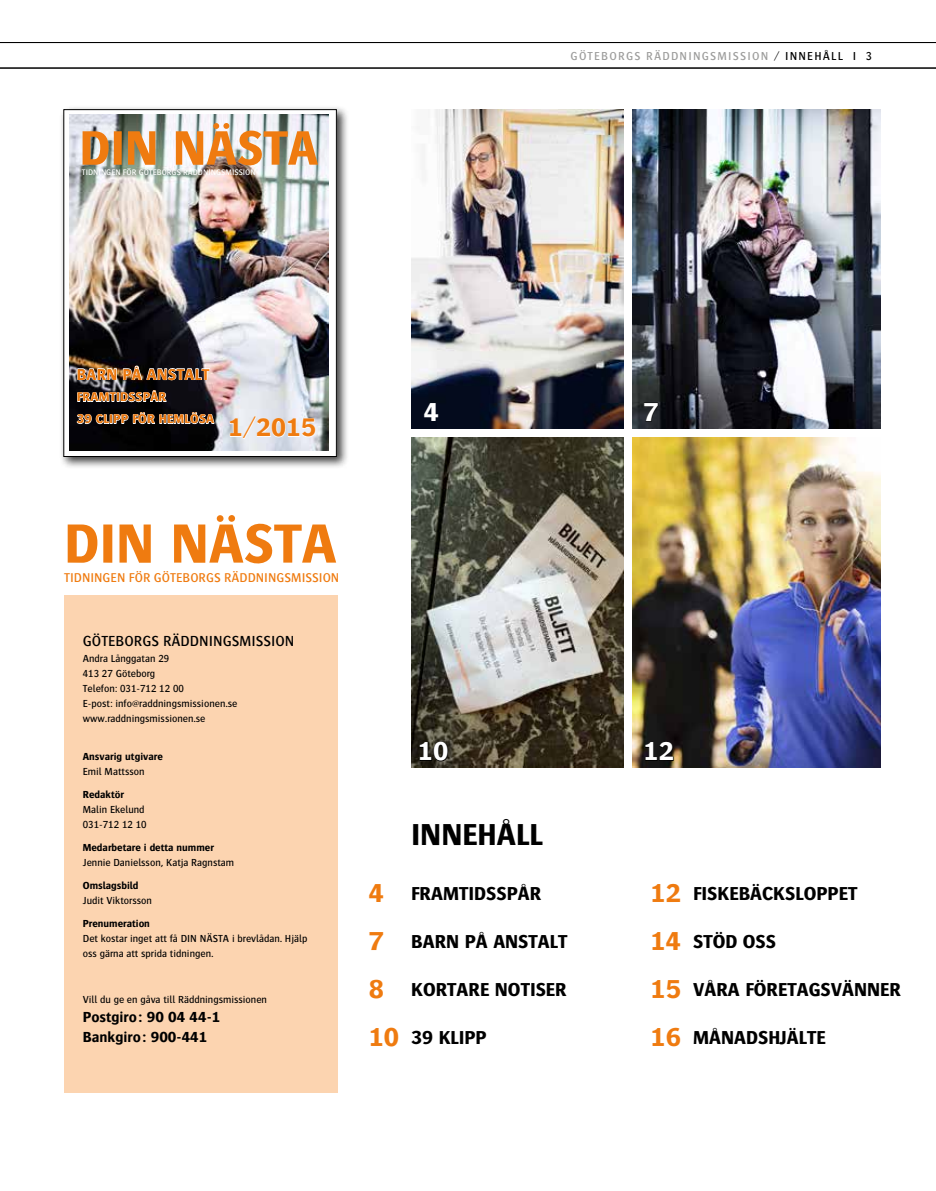
<style>
.page{position:relative;width:936px;height:1191px;background:#fff}
.page>*{position:absolute;margin:0;border:0;box-sizing:border-box;transform-origin:0 0}
.t1{font:700 57.3px "Bosis";color:#ef7b10}
.t2{font:700 50.25px "Bosis";color:#ef7b10}
.t3{font:700 31.5px "Bosis";color:#000}
.t4{font:700 27px/48px "Bosis";color:#ef7b10}
.t5{font:700 27px "Bosis";color:#fff}
.t6{font:700 26.4px "Bosis";color:#ef7b10}
.t7{font:700 19.5px "Bosis";color:#000}
.t8{font:700 16.2px "Bosis";letter-spacing:.01em;color:#ef7b10}
.t9{font:700 15.15px/19.6px "Bosis";color:#000}
.t10{font:15.15px "Bosis";color:#000}
.t11{font:13.2px "Bosis";color:#ef7b10}
.t12{font:700 13.2px/21.9px "Bosis";letter-spacing:.01em;color:#ef7b10}
.t13{font:12px "Bosis";letter-spacing:.1em;color:#9d9d9c}
.t14{font:10.65px/15.1px "Bosis";color:#000}
.t15{font:700 10.65px "Bosis";color:#000}
.t16{font:8.4px "Bosis";color:#fff}
.s1{color:#000}
</style>
<div class="page">
<img style="left:411px;top:109px;width:213px;height:319px">
<img style="left:411px;top:438px;width:213px;height:330px">
<img style="left:632px;top:109px;width:248px;height:319px">
<div style="left:60px;top:105px;width:289px;height:364px;background:#000;opacity:.75"></div>
<div style="left:64px;top:110px;width:272px;height:346px;background:#fff"></div>
<div style="left:64px;top:595px;width:273px;height:498px;background:#fcd4b0"></div>
<svg style="left:643px;top:402px;width:16px;height:20px"></svg>
<svg style="left:419px;top:741px;width:29px;height:20px"></svg>
<hr style="left:0;top:68px;width:935px;height:1px;background:#000">
<hr style="left:0;top:42px;width:935px;height:1px;background:#000">
<img style="left:69px;top:115px;width:259px;height:335px">
<svg style="left:229px;top:415px;width:87px;height:25px"></svg>
<img style="left:632px;top:438px;width:248px;height:330px">
<svg style="left:645px;top:741px;width:28px;height:20px"></svg>
<svg style="left:77px;top:368px;width:40px;height:12px"></svg>
<svg style="left:123px;top:366px;width:87px;height:14px"></svg>
<svg style="left:77px;top:390px;width:90px;height:12px"></svg>
<svg style="left:76px;top:412px;width:138px;height:12px;background:#69696a"></svg>
<h2 class="t2" style="left:79px;top:121px;width:240px">DIN NÄSTA</h2>
<p class="t16" style="left:82px;top:167px;width:175px">TIDNINGEN FÖR GÖTEBORGS RÄDDNINGSMISSION</p>
<p class="t13" style="left:570px;top:50px;width:303px">GÖTEBORGS RÄDDNINGSMISSION <span class="s1">/ INNEHÅLL I 3</span></p>
<h3 class="t8" style="left:77px;top:365px;width:134px">BARN PÅ ANSTALT</h3>
<p class="t12" style="left:77px;top:386px;width:139px">FRAMTIDSSPÅR<br>39 CLIPP FÖR HEMLÖSA</p>
<h3 class="t6" style="left:228px;top:413px;width:89px">1/2015</h3>
<h1 class="t1" style="left:64px;top:512px;width:274px">DIN NÄSTA</h1>
<p class="t11" style="left:64px;top:570px;width:277px">TIDNINGEN FÖR GÖTEBORGS RÄDDNINGSMISSION</p>
<h3 class="t10" style="left:83px;top:633px;width:213px">GÖTEBORGS RÄDDNINGSMISSION</h3>
<p class="t14" style="left:83px;top:650px;width:156px">Andra Långgatan 29<br>413 27 Göteborg<br>Telefon: 031-712 12 00<br>E-post: info@raddningsmissionen.se www.raddningsmissionen.se</p>
<p class="t15" style="left:83px;top:750px;width:81px">Ansvarig utgivare</p>
<p class="t14" style="left:83px;top:764px;width:63px">Emil Mattsson</p>
<p class="t15" style="left:83px;top:788px;width:43px">Redaktör</p>
<p class="t14" style="left:83px;top:801px;width:65px">Malin Ekelund<br>031-712 12 10</p>
<p class="t15" style="left:83px;top:841px;width:133px">Medarbetare i detta nummer</p>
<p class="t14" style="left:83px;top:855px;width:153px">Jennie Danielsson, Katja Ragnstam</p>
<p class="t15" style="left:83px;top:879px;width:57px">Omslagsbild</p>
<p class="t14" style="left:83px;top:892px;width:71px">Judit Viktorsson</p>
<p class="t15" style="left:83px;top:917px;width:69px">Prenumeration</p>
<p class="t14" style="left:83px;top:930px;width:226px">Det kostar inget att få DIN NÄSTA i brevlådan. Hjälp oss gärna att sprida tidningen.</p>
<p class="t14" style="left:83px;top:991px;width:186px">Vill du ge en gåva till Räddningsmissionen</p>
<h3 class="t9" style="left:83px;top:1007px;width:139px">Postgiro: 90 04 44-1<br>Bankgiro: 900-441</h3>
<h3 class="t5" style="left:424px;top:397px;width:17px">4</h3>
<h3 class="t5" style="left:643px;top:397px;width:17px">7</h3>
<h3 class="t5" style="left:418px;top:737px;width:32px">10</h3>
<h3 class="t3" style="left:411px;top:817px;width:133px">INNEHÅLL</h3>
<h3 class="t5" style="left:643px;top:737px;width:32px">12</h3>
<h3 class="t4" style="left:369px;top:868px;width:32px">4<br>7<br>8<br>10</h3>
<h3 class="t4" style="left:650px;top:868px;width:32px;text-align:justify">12<br>14<br>15<br>16</h3>
<h3 class="t7" style="left:693px;top:882px;width:166px">FISKEBÄCKSLOPPET</h3>
<h3 class="t7" style="left:411px;top:882px;width:132px">FRAMTIDSSPÅR</h3>
<h3 class="t7" style="left:411px;top:930px;width:158px">BARN PÅ ANSTALT</h3>
<h3 class="t7" style="left:411px;top:978px;width:157px">KORTARE NOTISER</h3>
<h3 class="t7" style="left:411px;top:1026px;width:77px">39 KLIPP</h3>
<h3 class="t7" style="left:693px;top:930px;width:85px">STÖD OSS</h3>
<h3 class="t7" style="left:693px;top:978px;width:209px">VÅRA FÖRETAGSVÄNNER</h3>
<h3 class="t7" style="left:693px;top:1026px;width:134px">MÅNADSHJÄLTE</h3>
</div>
